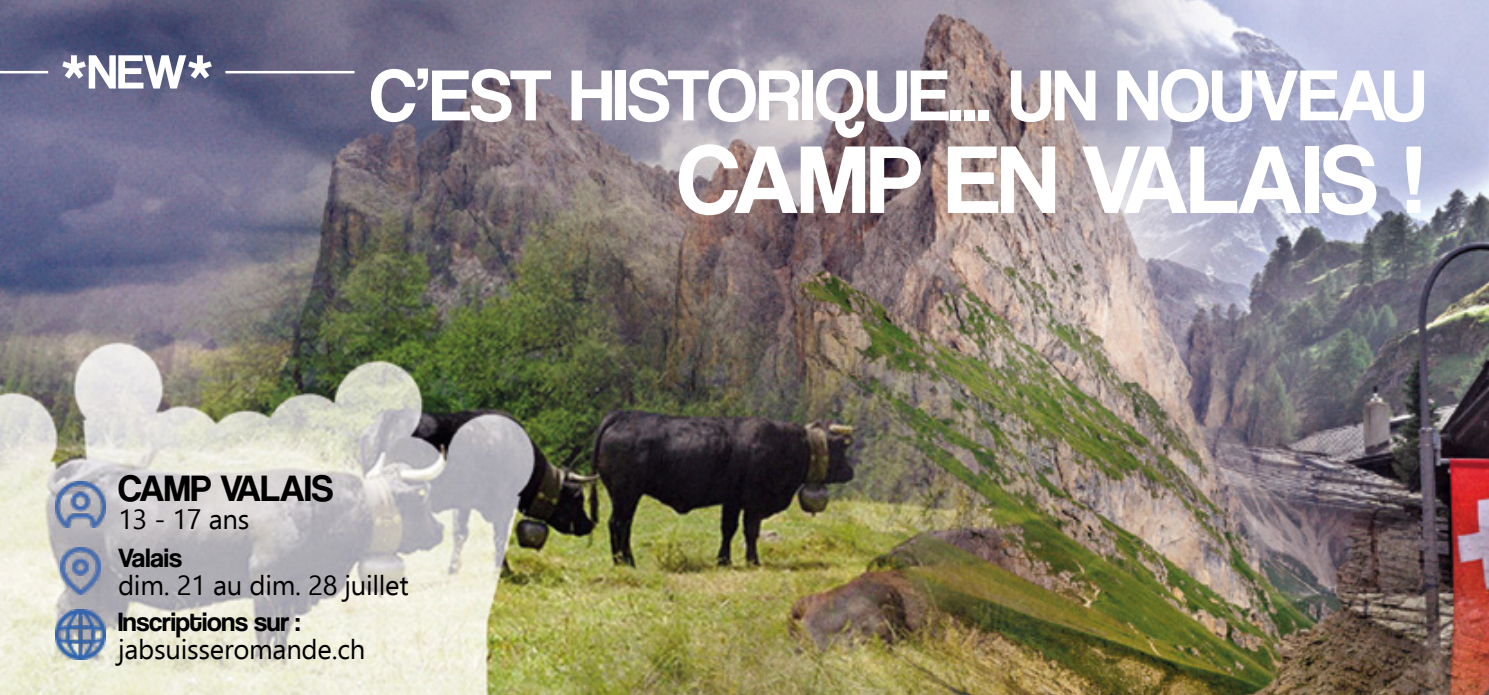
<style>
.page{position:relative;width:1489px;height:695px;background:#fff}
.page>*{position:absolute;margin:0;border:0;box-sizing:border-box;transform-origin:0 0}
.t1{font:100px "Coolvetica Rg";color:#fff}
.t2{font:75px "Coolvetica Rg";color:#fff}
.t3{font:50px "Coolvetica Rg";color:#fff}
.t4{font:38.25px "Coolvetica Rg";color:#000}
.t5{font:27.5px "Ebrima";letter-spacing:-.01em;color:#000}
.t6{font:27.5px "Coolvetica Rg";letter-spacing:-.01em;color:#000}
</style>
<div class="page">
<img style="left:0;top:0;width:1488px;height:694px">
<img style="left:61px;top:547px;width:40px;height:48px">
<img style="left:55px;top:481px;width:51px;height:46px">
<img style="left:55px;top:609px;width:51px;height:50px">
<hr style="left:225px;top:71px;width:129px;height:2px;background:#fff">
<hr style="left:0;top:71px;width:48px;height:2px;background:#fff">
<h3 class="t3" style="left:61px;top:42px;width:154px">*NEW*</h3>
<h2 class="t2" style="left:370px;top:51px;width:1057px">C’EST HISTORIQUE... UN NOUVEAU</h2>
<h1 class="t1" style="left:677px;top:121px;width:750px">CAMP EN VALAIS !</h1>
<h3 class="t4" style="left:118px;top:465px;width:217px">CAMP VALAIS</h3>
<p class="t5" style="left:118px;top:499px;width:133px">13 - 17 ans</p>
<p class="t6" style="left:118px;top:542px;width:65px">Valais</p>
<p class="t5" style="left:118px;top:565px;width:292px">dim. 21 au dim. 28 juillet</p>
<p class="t6" style="left:118px;top:606px;width:183px">Inscriptions sur :</p>
<p class="t5" style="left:118px;top:628px;width:249px">jabsuisseromande.ch</p>
</div>
